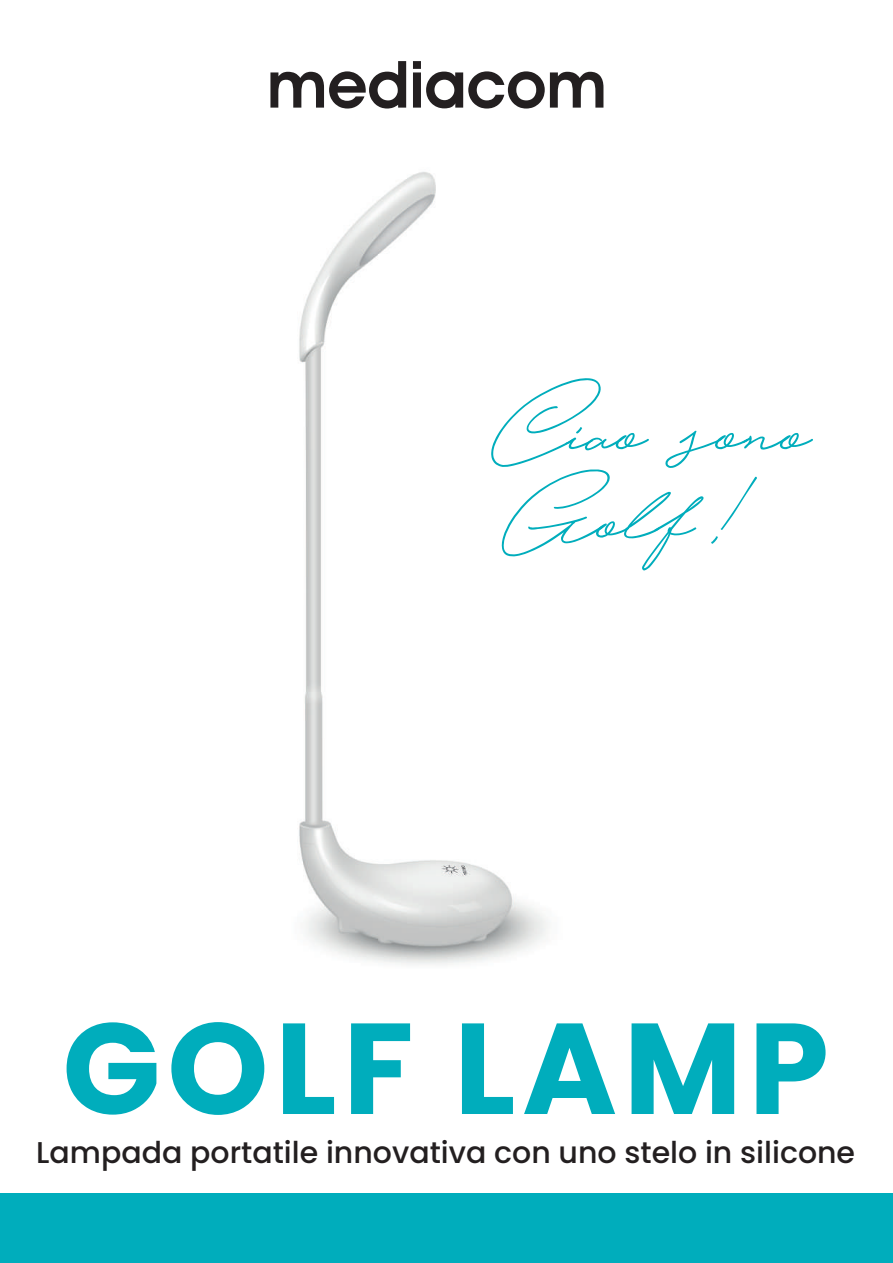
<style>
.page{position:relative;width:893px;height:1263px;background:#fff}
.page>*{position:absolute;margin:0;border:0;box-sizing:border-box;transform-origin:0 0}
.t1{font:700 129px "Poppins";letter-spacing:.05em;color:#00adbc}
.t2{font:73.65px/88.3px "Hijrnotes PERSONALUSEONLY";color:#00adbc}
.t3{font:500 30px "Poppins";color:#231f20}
</style>
<div class="page">
<img style="left:299px;top:172px;width:249px;height:793px">
<div style="left:0;top:1193px;width:893px;height:70px;background:#00adbc"></div>
<svg style="left:270px;top:61px;width:136px;height:48px"></svg>
<svg style="left:413px;top:61px;width:190px;height:48px"></svg>
<h2 class="t2" style="left:489px;top:409px;width:316px">Ciao sono<br>Golf!</h2>
<h1 class="t1" style="left:62px;top:994px;width:768px">GOLF LAMP</h1>
<p class="t3" style="left:36px;top:1135px;width:820px">Lampada portatile innovativa con uno stelo in silicone</p>
</div>
